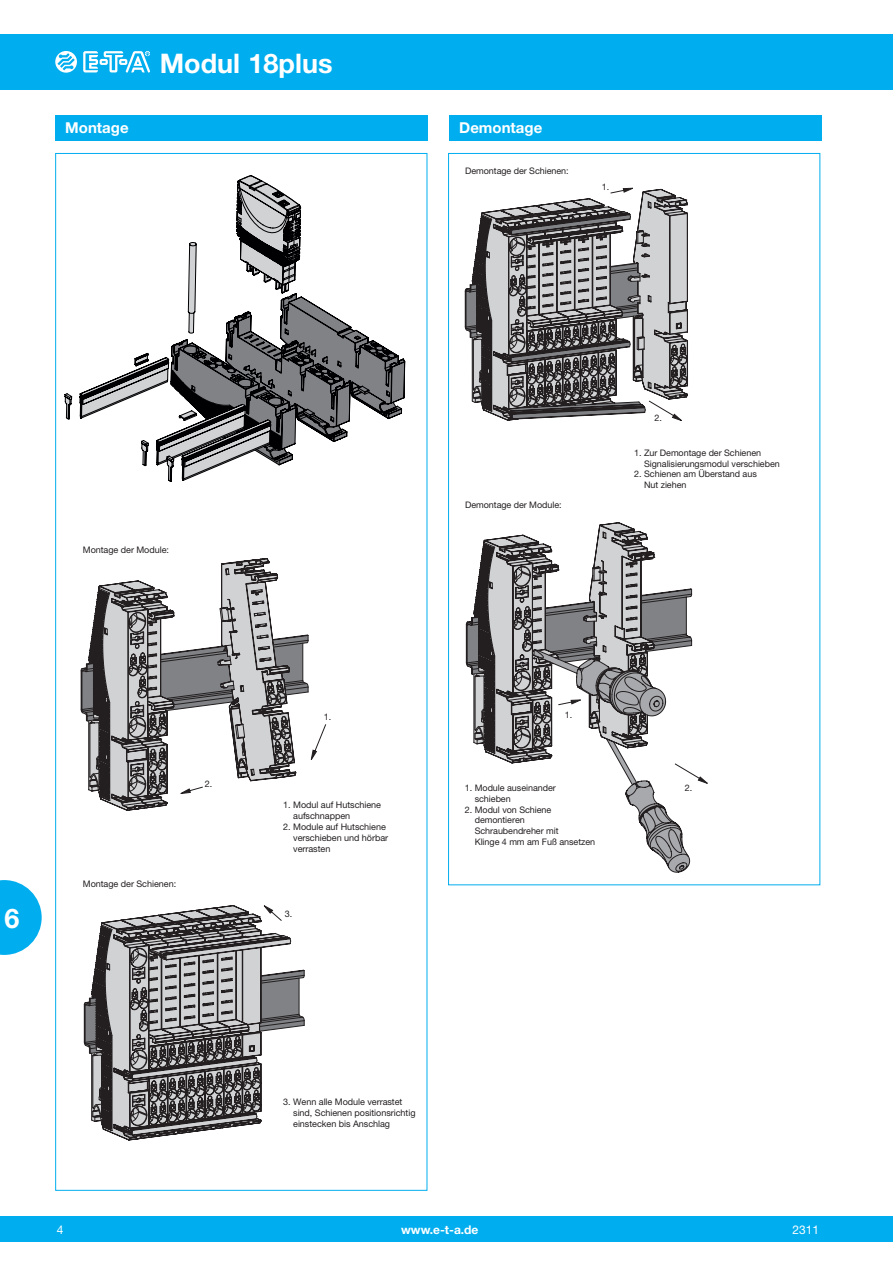
<style>
.page{position:relative;width:893px;height:1263px;background:#fff}
.page>*{position:absolute;margin:0;border:0;box-sizing:border-box;transform-origin:0 0}
.t1{font:700 27px "Helvetica Neue LT";color:#fff}
.t2{font:700 15px "Helvetica Neue LT";color:#fff}
.t3{font:700 12px "Helvetica Neue LT";color:#fff}
.t4{font:12px "Helvetica Neue LT";color:#fff}
.t5{font:9px/10.8px "Helvetica Neue LT";letter-spacing:-.005em;color:#231f20}
</style>
<div class="page">
<div style="left:0;top:1216px;width:893px;height:26px;background:#00aeef"></div>
<div style="left:0;top:34px;width:893px;height:55px;background:#00aeef"></div>
<svg style="left:55px;top:51px;width:22px;height:22px"></svg>
<svg style="left:83px;top:51px;width:67px;height:21px"></svg>
<svg style="left:0;top:880px;width:42px;height:75px"></svg>
<div style="left:55px;top:115px;width:372px;height:25px;background:#00aeef"></div>
<div style="left:449px;top:115px;width:372px;height:25px;background:#00aeef"></div>
<svg style="left:81px;top:558px;width:245px;height:219px"></svg>
<svg style="left:88px;top:566px;width:201px;height:215px"></svg>
<svg style="left:84px;top:601px;width:177px;height:210px"></svg>
<svg style="left:84px;top:905px;width:221px;height:235px"></svg>
<svg style="left:65px;top:175px;width:341px;height:307px"></svg>
<svg style="left:465px;top:188px;width:223px;height:233px"></svg>
<svg style="left:466px;top:522px;width:242px;height:350px"></svg>
<h1 class="t1" style="left:160px;top:46px;width:174px">Modul 18plus</h1>
<h2 class="t2" style="left:65px;top:119px;width:65px">Montage</h2>
<h2 class="t2" style="left:459px;top:119px;width:85px">Demontage</h2>
<p class="t5" style="left:465px;top:165px;width:105px">Demontage der Schienen:</p>
<p class="t5" style="left:602px;top:181px;width:9px">1.</p>
<p class="t5" style="left:83px;top:544px;width:88px">Montage der Module:</p>
<h1 class="t1" style="left:4px;top:902px;width:17px">6</h1>
<p class="t5" style="left:205px;top:778px;width:9px">2.</p>
<p class="t5" style="left:83px;top:879px;width:95px">Montage der Schienen:</p>
<p class="t5" style="left:324px;top:711px;width:9px">1.</p>
<p class="t5" style="left:293px;top:799px;width:89px;text-indent:-10px">1. Modul auf Hutschiene aufschnappen</p>
<p class="t5" style="left:293px;top:821px;width:96px;text-indent:-10px">2. Module auf Hutschiene verschieben und hörbar verrasten</p>
<p class="t5" style="left:285px;top:908px;width:9px">3.</p>
<p class="t5" style="left:465px;top:500px;width:98px">Demontage der Module:</p>
<p class="t5" style="left:654px;top:412px;width:9px">2.</p>
<p class="t5" style="left:644px;top:447px;width:137px;text-indent:-10px">1. Zur Demontage der Schienen<br>Signalisierungsmodul verschieben</p>
<p class="t5" style="left:644px;top:469px;width:114px;text-indent:-10px">2. Schienen am Überstand aus<br>Nut ziehen</p>
<p class="t5" style="left:565px;top:709px;width:9px">1.</p>
<p class="t5" style="left:475px;top:782px;width:83px;text-indent:-10px">1. Module auseinander schieben</p>
<p class="t5" style="left:475px;top:804px;width:122px;text-indent:-10px">2. Modul von Schiene demontieren<br>Schraubendreher mit<br>Klinge 4 mm am Fuß ansetzen</p>
<p class="t5" style="left:685px;top:782px;width:9px">2.</p>
<p class="t5" style="left:293px;top:1097px;width:124px;text-indent:-10px">3. Wenn alle Module verrastet sind, Schienen positionsrichtig einstecken bis Anschlag</p>
<h3 class="t3" style="left:401px;top:1222px;width:79px">www.e-t-a.de</h3>
<h3 class="t4" style="left:57px;top:1222px;width:8px">4</h3>
<h3 class="t4" style="left:792px;top:1222px;width:28px">2311</h3>
</div>
